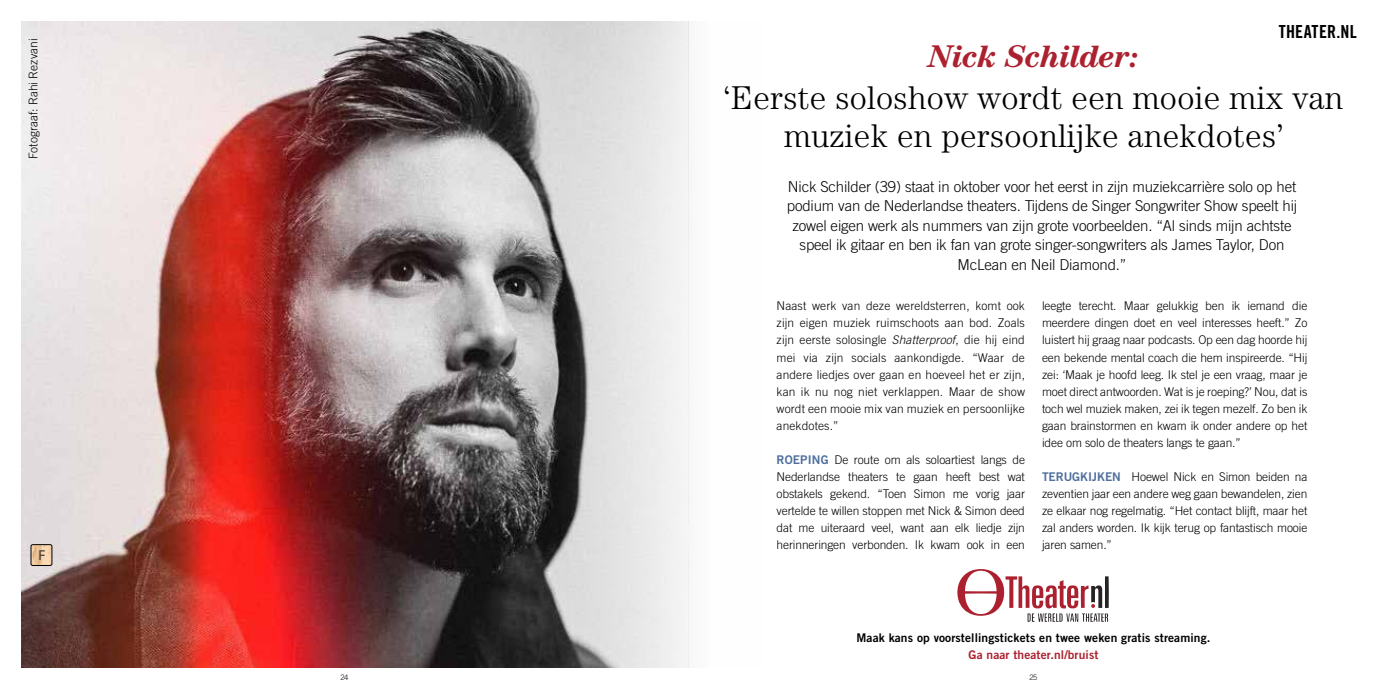
<style>
.page{position:relative;width:1378px;height:689px;background:#fff}
.page>*{position:absolute;margin:0;border:0;box-sizing:border-box;transform-origin:0 0}
.t1{font:300 33px/37.5px "Century Std";letter-spacing:.01em;color:#000;text-align:center}
.t2{font:italic 700 31.5px "Century Std";letter-spacing:-.02em;color:#ac212f}
.t3{font:18px "Trade Gothic LT Std Bd Cn 20";letter-spacing:.01em;color:#000}
.t4{font:300 15px/19.5px "Trade Gothic LT Std";letter-spacing:-.01em;color:#000;text-align:center}
.t5{font:300 12px/17px "Trade Gothic LT Std";letter-spacing:-.01em;color:#000;text-align:justify}
.t6{font:12px "Trade Gothic LT Std Bd 2";letter-spacing:.01em;color:#000}
.t7{font:12px "Trade Gothic LT Std Bd 2";letter-spacing:.01em;color:#ac212f}
.t8{font:300 7.5px "Trade Gothic LT Std";color:#000}
.s1{font-style:italic}
.s2{font-family:"Trade Gothic LT Std Bd 2";font-weight:400;color:#506f9e}
</style>
<div class="page">
<img style="left:21px;top:21px;width:668px;height:647px">
<svg style="left:31px;top:545px;width:22px;height:21px"></svg>
<img style="left:33px;top:546px;width:8px;height:18px">
<div style="left:31px;top:544px;width:21px;height:22px;border:1px solid #000;border-radius:2px"></div>
<svg style="left:957px;top:569px;width:152px;height:53px"></svg>
<p class="t5" style="left:24px;top:159px;width:122px;rotate:-90deg">Fotograaf: Rahi Rezvani</p>
<h3 class="t3" style="left:1278px;top:21px;width:80px">THEATER.NL</h3>
<h2 class="t2" style="left:928px;top:38px;width:211px">Nick Schilder:</h2>
<h1 class="t1" style="left:724px;top:79px;width:621px">‘Eerste soloshow wordt een mooie mix van muziek en persoonlijke anekdotes’</h1>
<p class="t4" style="left:787px;top:176px;width:512px">Nick Schilder (39) staat in oktober voor het eerst in zijn muziekcarrière solo op het podium van de Nederlandse theaters. Tijdens de Singer Songwriter Show speelt hij zowel eigen werk als nummers van zijn grote voorbeelden. “Al sinds mijn achtste speel ik gitaar en ben ik fan van grote singer-songwriters als James Taylor, Don McLean en Neil Diamond.”</p>
<p class="t5" style="left:776px;top:297px;width:250px">Naast werk van deze wereldsterren, komt ook zijn eigen muziek ruimschoots aan bod. Zoals zijn eerste solosingle <span class="s1">Shatterproof</span>, die hij eind mei via zijn socials aankondigde. “Waar de andere liedjes over gaan en hoeveel het er zijn, kan ik nu nog niet verklappen. Maar de show wordt een mooie mix van muziek en persoonlijke anekdotes.”</p>
<p class="t5" style="left:776px;top:451px;width:250px"><span class="s2">ROEPING</span> De route om als soloartiest langs de Nederlandse theaters te gaan heeft best wat obstakels gekend. “Toen Simon me vorig jaar vertelde te willen stoppen met Nick &amp; Simon deed dat me uiteraard veel, want aan elk liedje zijn herinneringen verbonden. Ik kwam ook in een</p>
<p class="t5" style="left:1042px;top:297px;width:267px">leegte terecht. Maar gelukkig ben ik iemand die meerdere dingen doet en veel interesses heeft.” Zo luistert hij graag naar podcasts. Op een dag hoorde hij een bekende mental coach die hem inspireerde. “Hij zei: ‘Maak je hoofd leeg. Ik stel je een vraag, maar je moet direct antwoorden. Wat is je roeping?’ Nou, dat is toch wel muziek maken, zei ik tegen mezelf. Zo ben ik gaan brainstormen en kwam ik onder andere op het idee om solo de theaters langs te gaan.”</p>
<p class="t5" style="left:1042px;top:468px;width:267px"><span class="s2">TERUGKIJKEN</span> Hoewel Nick en Simon beiden na zeventien jaar een andere weg gaan bewandelen, zien ze elkaar nog regelmatig. “Het contact blijft, maar het zal anders worden. Ik kijk terug op fantastisch mooie jaren samen.”</p>
<p class="t6" style="left:856px;top:630px;width:355px">Maak kans op voorstellingstickets en twee weken gratis streaming.</p>
<p class="t7" style="left:968px;top:647px;width:131px">Ga naar theater.nl/bruist</p>
<p class="t8" style="left:340px;top:672px;width:9px">24</p>
<p class="t8" style="left:1029px;top:672px;width:9px">25</p>
</div>
